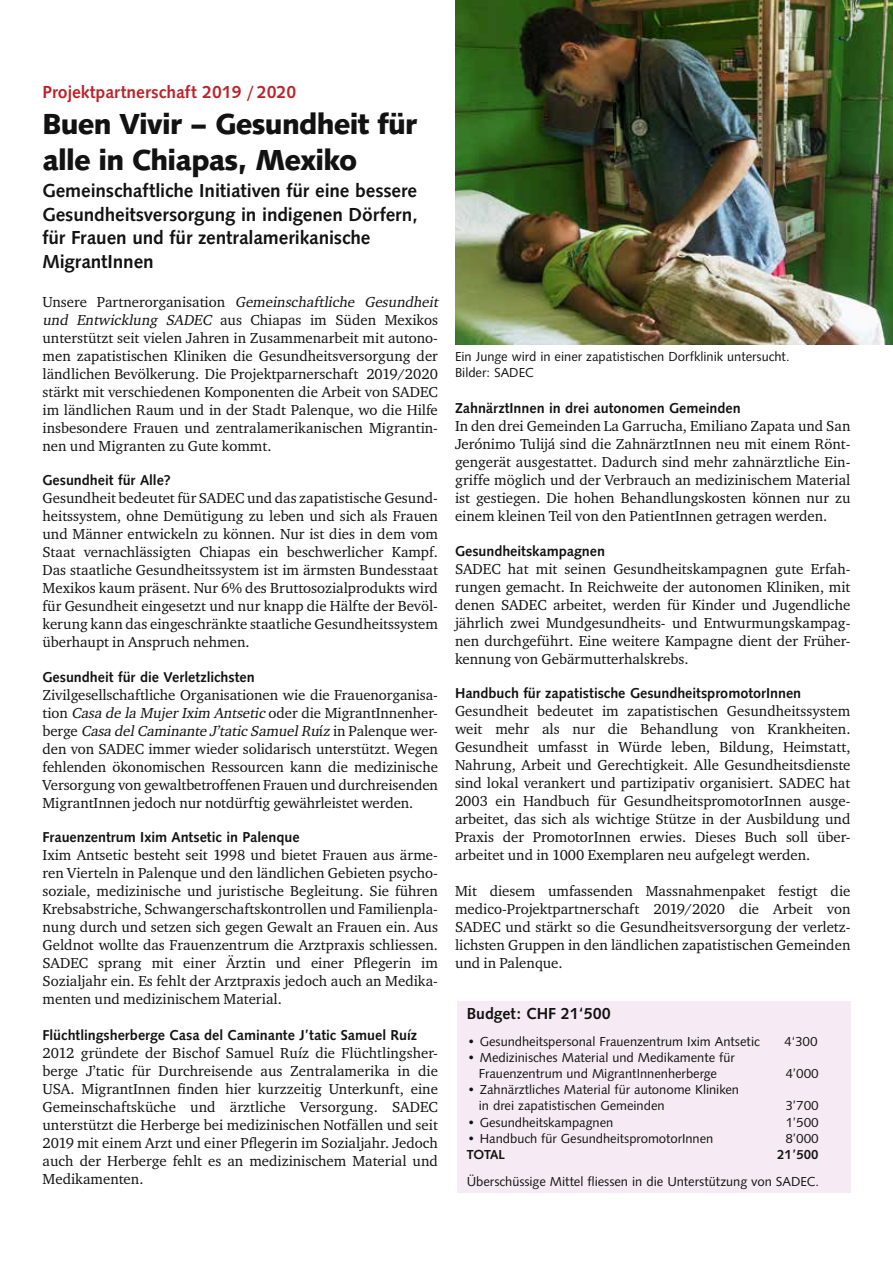
<style>
.page{position:relative;width:893px;height:1263px;background:#fff}
.page>*{position:absolute;margin:0;border:0;box-sizing:border-box;transform-origin:0 0}
.t1{font:700 30px/36px "Syntax";letter-spacing:-.02em;color:#121212}
.t2{font:500 19.5px/23.4px "Syntax";letter-spacing:-.005em;color:#121212}
.t3{font:500 18px "Syntax";color:#bc2229}
.t4{font:500 16.5px "Syntax";color:#121212}
.t5{font:14.85px/18px "Charter ITC";color:#121212;text-align:justify}
.t6{font:500 14.85px "Syntax";color:#121212}
.t7{font:13.5px/16.2px "Syntax";color:#121212}
.t8{font:500 13.5px "Syntax";color:#121212}
.s1{font-style:italic}
</style>
<div class="page">
<img style="left:455px;top:0;width:438px;height:344px">
<div style="left:457px;top:1001px;width:394px;height:191px;background:#f6ebf4"></div>
<p class="t3" style="left:43px;top:82px;width:255px">Projektpartnerschaft 2019 / 2020</p>
<h1 class="t1" style="left:43px;top:106px;width:376px">Buen Vivir – Gesundheit für alle in Chiapas, Mexiko</h1>
<h2 class="t2" style="left:43px;top:179px;width:377px">Gemeinschaftliche Initiativen für eine bessere Gesundheitsversorgung in indigenen Dörfern, für Frauen und für zentralamerikanische MigrantInnen</h2>
<p class="t5" style="left:43px;top:292px;width:400px;text-align:left">Unsere Partnerorganisation <span class="s1">Gemeinschaftliche Gesundheit und Entwicklung SADEC</span> aus Chiapas im Süden Mexikos unterstützt seit vielen Jahren in Zusammenarbeit mit autono&shy;men zapatistischen Kliniken die Gesundheitsversorgung der ländlichen Bevölkerung. Die Projektparnerschaft 2019/2020 stärkt mit verschiedenen Komponenten die Arbeit von SADEC im ländlichen Raum und in der Stadt Palenque, wo die Hilfe insbesondere Frauen und zentralamerikanischen Migrantin&shy;nen und Migranten zu Gute kommt.</p>
<p class="t6" style="left:43px;top:471px;width:130px">Gesundheit für Alle?</p>
<p class="t5" style="left:43px;top:489px;width:397px">Gesundheit bedeutet für SADEC und das zapatistische Gesund&shy;heitssystem, ohne Demütigung zu leben und sich als Frauen und Männer entwickeln zu können. Nur ist dies in dem vom Staat vernachlässigten Chiapas ein beschwerlicher Kampf.<br>Das staatliche Gesundheitssystem ist im ärmsten Bundesstaat Mexikos kaum präsent. Nur 6% des Bruttosozialprodukts wird für Gesundheit eingesetzt und nur knapp die Hälfte der Bevöl&shy;kerung kann das eingeschränkte staatliche Gesundheitssystem überhaupt in Anspruch nehmen.</p>
<p class="t6" style="left:43px;top:668px;width:214px">Gesundheit für die Verletzlichsten</p>
<p class="t5" style="left:43px;top:685px;width:397px">Zivilgesellschaftliche Organisationen wie die Frauenorganisa&shy;tion <span class="s1">Casa de la MujerIxim Antsetic</span> oder die MigrantInnenher&shy;b e r g e <span class="s1">Casa delCaminante J’tatic SamuelRu</span>í <span class="s1">z</span> i n P a l e n q u e w e r&shy;den von SADEC immer wieder solidarisch unterstützt. Wegen fehlenden ökonomischen Ressourcen kann die medizinische Versorgung von gewaltbetroffenen Frauen und durchreisenden MigrantInnen jedoch nur notdürftig gewährleistet werden.</p>
<p class="t6" style="left:43px;top:828px;width:259px">Frauenzentrum Ixim Antsetic in Palenque</p>
<p class="t5" style="left:43px;top:846px;width:397px">Ixim Antsetic besteht seit 1998 und bietet Frauen aus ärme&shy;ren Vierteln in Palenque und den ländlichen Gebieten psycho&shy;soziale, medizinische und juristische Begleitung. Sie führen Krebsabstriche, Schwangerschaftskontrollen und Familienpla&shy;nung durch und setzen sich gegen Gewalt an Frauen ein. Aus Geldnot wollte das Frauenzentrum die Arztpraxis schliessen.<br>SADEC sprang mit einer Ärztin und einer Pflegerin im Sozialjahr ein. Es fehlt der Arztpraxis jedoch auch an Medika&shy;menten und medizinischem Material.</p>
<p class="t6" style="left:43px;top:1026px;width:376px">Flüchtlingsherberge Casa del Caminante J’tatic Samuel Ruíz</p>
<p class="t5" style="left:43px;top:1044px;width:397px">2012 gründete der Bischof Samuel Ruíz die Flüchtlingsher&shy;berge J’tatic für Durchreisende aus Zentralamerika in die USA. MigrantInnen finden hier kurzzeitig Unterkunft, eine Gemeinschaftsküche und ärztliche Versorgung. SADEC unterstützt die Herberge bei medizinischen Notfällen und seit 2019 mit einem Arzt und einer Pflegerin im Sozialjahr. Jedoch auch der Herberge fehlt es an medizinischem Material und Medikamenten.</p>
<p class="t7" style="left:455px;top:348px;width:336px">Ein Junge wird in einer zapatistischen Dorfklinik untersucht.<br>Bilder: SADEC</p>
<p class="t6" style="left:455px;top:399px;width:287px">ZahnärztInnen in drei autonomen Gemeinden</p>
<p class="t5" style="left:455px;top:417px;width:397px">In den drei Gemeinden La Garrucha, Emiliano Zapata und San Jerónimo Tulijá sind die ZahnärztInnen neu mit einem Rönt&shy;gengerät ausgestattet. Dadurch sind mehr zahnärztliche Ein&shy;griffe möglich und der Verbrauch an medizinischem Material ist gestiegen. Die hohen Behandlungskosten können nur zu einem kleinen Teil von den PatientInnen getragen werden.</p>
<p class="t6" style="left:455px;top:542px;width:151px">Gesundheitskampagnen</p>
<p class="t5" style="left:455px;top:559px;width:397px">SADEC hat mit seinen Gesundheitskampagnen gute Erfah&shy;rungen gemacht. In Reichweite der autonomen Kliniken, mit denen SADEC arbeitet, werden für Kinder und Jugendliche jährlich zwei Mundgesundheits- und Entwurmungskampag&shy;nen durchgeführt. Eine weitere Kampagne dient der Früher&shy;kennung von Gebärmutterhalskrebs.</p>
<p class="t6" style="left:455px;top:684px;width:348px">Handbuch für zapatistische GesundheitspromotorInnen</p>
<p class="t5" style="left:455px;top:702px;width:397px">Gesundheit bedeutet im zapatistischen Gesundheitssystem weit mehr als nur die Behandlung von Krankheiten.<br>Gesundheit umfasst in Würde leben, Bildung, Heimstatt, Nahrung, Arbeit und Gerechtigkeit. Alle Gesundheitsdienste sind lokal verankert und partizipativ organisiert. SADEC hat 2003 ein Handbuch für GesundheitspromotorInnen ausge&shy;arbeitet, das sich als wichtige Stütze in der Ausbildung und Praxis der PromotorInnen erwies. Dieses Buch soll über&shy;arbeitet und in 1000 Exemplaren neu aufgelegt werden.</p>
<p class="t5" style="left:455px;top:882px;width:397px">Mit diesem umfassenden Massnahmenpaket festigt die medico-Projektpartnerschaft 2019/2020 die Arbeit von SADEC und stärkt so die Gesundheitsversorgung der verletz&shy;lichsten Gruppen in den ländlichen zapatistischen Gemeinden und in Palenque.</p>
<p class="t4" style="left:467px;top:1003px;width:146px">Budget: CHF 21‘500</p>
<p class="t7" style="left:467px;top:1033px;width:295px">• Gesundheitspersonal Frauenzentrum Ixim Antsetic</p>
<p class="t7" style="left:784px;top:1033px;width:35px">4‘300</p>
<p class="t7" style="left:467px;top:1049px;width:269px;text-align:center">• Medizinisches Material und Medikamente für<br>Frauenzentrum und MigrantInnenherberge</p>
<p class="t7" style="left:785px;top:1065px;width:35px">4’000</p>
<p class="t7" style="left:479px;top:1082px;width:262px;text-indent:-12px">• Zahnärztliches Material für autonome Kliniken in drei zapatistischen Gemeinden</p>
<p class="t7" style="left:785px;top:1098px;width:35px">3’700</p>
<p class="t7" style="left:467px;top:1114px;width:148px">• Gesundheitskampagnen</p>
<p class="t7" style="left:785px;top:1114px;width:35px">1’500</p>
<p class="t7" style="left:467px;top:1130px;width:248px">• Handbuch für GesundheitspromotorInnen</p>
<p class="t7" style="left:785px;top:1130px;width:35px">8’000</p>
<p class="t8" style="left:467px;top:1146px;width:39px">TOTAL</p>
<p class="t8" style="left:777px;top:1146px;width:43px">21’500</p>
<p class="t7" style="left:467px;top:1173px;width:354px">Überschüssige Mittel fliessen in die Unterstützung von SADEC.</p>
</div>
